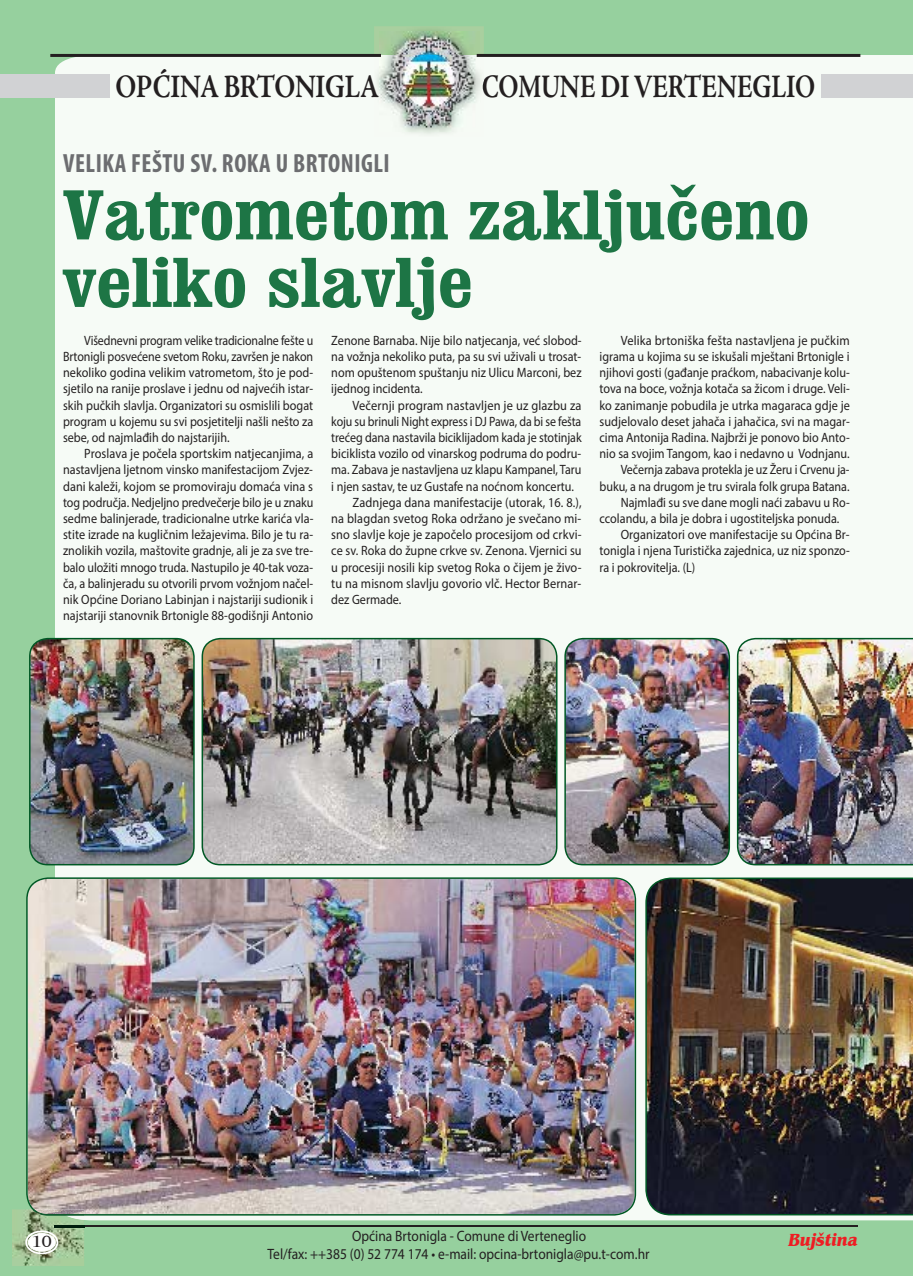
<style>
.page{position:relative;width:913px;height:1276px;background:#96d09e}
.page>*{position:absolute;margin:0;border:0;box-sizing:border-box;transform-origin:0 0}
.t1{font:700 condensed 69.3px/67.5px "Clarendon BT";color:#1d7545;scale:1.18 1}
.t2{font:700 33px "Adobe Jenson Pro";letter-spacing:-.01em;color:#231f20;scale:.77 1}
.t3{font:700 33px "Adobe Jenson Pro";letter-spacing:-.01em;color:#231f20;scale:.8 1}
.t4{font:700 condensed 26.4px "Myriad Pro";letter-spacing:.02em;color:#6c6d70;scale:.95 1}
.t5{font:italic 700 18px "Benguiat IT Cby BT";color:#ee1d23;scale:.9 1}
.t6{font:16.5px "Benguiat IT Cby BT";color:#231f20}
.t7{font:15px/18px "Myriad Pro";color:#231f20;scale:.9 1}
.t8{font:13.5px/16.2px "Myriad Pro";color:#231f20;text-align:justify;scale:.91 1}
.t9{font:13.5px/16.2px "Myriad Pro";color:#231f20;text-align:justify;scale:.9 1}
.t10{font:13.5px/16.2px "Myriad Pro";color:#231f20;text-align:justify;scale:.88 1}
.t11{font:13.5px "Myriad Pro";color:#231f20;scale:.89 1}
.t12{font:13.5px "Myriad Pro";color:#231f20;scale:.92 1}
</style>
<div class="page">
<div style="left:55px;top:55px;width:858px;height:1165px;background:#f6fbf6"></div>
<div style="left:0;top:74px;width:109px;height:24px;background:#d1d2d4"></div>
<img style="left:374px;top:26px;width:110px;height:111px">
<svg style="left:483px;top:74px;width:1px;height:24px"></svg>
<img style="left:379px;top:32px;width:101px;height:100px">
<hr style="left:50px;top:54px;width:331px;height:3px;background:#231f20">
<hr style="left:477px;top:54px;width:383px;height:3px;background:#231f20">
<div style="left:821px;top:74px;width:92px;height:24px;background:#d1d2d4"></div>
<img style="left:203px;top:638px;width:353px;height:226px">
<div style="left:202px;top:638px;width:355px;height:227px;border:2px solid #005824;border-radius:18px"></div>
<img style="left:737px;top:638px;width:176px;height:227px">
<svg style="left:912px;top:397px;width:1px;height:228px"></svg>
<svg style="left:912px;top:154px;width:1px;height:227px"></svg>
<img style="left:565px;top:638px;width:164px;height:226px">
<div style="left:564px;top:638px;width:166px;height:227px;border:2px solid #005824;border-radius:18px"></div>
<img style="left:30px;top:638px;width:164px;height:226px">
<div style="left:29px;top:638px;width:166px;height:227px;border:2px solid #005824;border-radius:18px"></div>
<img style="left:26px;top:877px;width:610px;height:338px">
<img style="left:645px;top:877px;width:268px;height:338px">
<hr style="left:55px;top:1225px;width:803px;height:2px;background:#231f20">
<img style="left:12px;top:1209px;width:72px;height:57px">
<img style="left:66px;top:1215px;width:18px;height:5px">
<img style="left:32px;top:1209px;width:52px;height:6px">
<img style="left:55px;top:1225px;width:29px;height:2px">
<div style="left:28px;top:1233px;width:27px;height:18px;background:#fff;border-radius:50%"></div>
<div style="left:25px;top:1230px;width:33px;height:24px;border:2px solid #fff;border-radius:50%"></div>
<div style="left:28px;top:1233px;width:28px;height:18px;border:1px solid #fff;border-radius:50%"></div>
<div style="left:30px;top:1234px;width:24px;height:16px;border:2px solid #fff;border-radius:50%"></div>
<h2 class="t3" style="left:116px;top:68px;width:331px">OPĆINA BRTONIGLA</h2>
<h2 class="t2" style="left:482px;top:68px;width:435px">COMUNE DI VERTENEGLIO</h2>
<h3 class="t4" style="left:63px;top:147px;width:345px">VELIKA FEŠTU SV. ROKA U BRTONIGLI</h3>
<h1 class="t1" style="left:63px;top:180px;width:634px">Vatrometom zaključeno veliko slavlje</h1>
<p class="t10" style="left:63px;top:332px;width:286px;text-indent:21px">Višednevni program velike tradicionalne fešte u Brtonigli posvećene svetom Roku, završen je nakon nekoliko godina velikim vatrometom, što je pod&shy;sjetilo na ranije proslave i jednu od najvećih istar&shy;skih pučkih slavlja. Organizatori su osmislili bogat program u kojemu su svi posjetitelji našli nešto za sebe, od najmlađih do najstarijih.</p>
<p class="t8" style="left:63px;top:445px;width:277px;text-indent:21px">Proslava je počela sportskim natjecanjima, a nastavljena ljetnom vinsko manifestacijom Zvjez&shy;dani kaleži, kojom se promoviraju domaća vina s tog područja. Nedjeljno predvečerje bilo je u znaku sedme balinjerade, tradicionalne utrke karića vla&shy;stite izrade na kugličnim ležajevima. Bilo je tu ra&shy;znolikih vozila, maštovite gradnje, ali je za sve tre&shy;balo uložiti mnogo truda. Nastupilo je 40-tak voza&shy;ča, a balinjeradu su otvorili prvom vožnjom načel&shy;nik Općine Doriano Labinjan i najstariji sudionik i najstariji stanovnik Brtonigle 88-godišnji Antonio</p>
<p class="t12" style="left:621px;top:332px;width:250px">Velika brtoniška fešta nastavljena je pučkim</p>
<p class="t9" style="left:599px;top:348px;width:279px">igrama u kojima su se iskušali mještani Brtonigle i</p>
<p class="t9" style="left:599px;top:364px;width:280px">njihovi gosti (gađanje praćkom, nabacivanje kolu-</p>
<p class="t9" style="left:599px;top:380px;width:279px">tova na boce, vožnja kotača sa žicom i druge. Veli-</p>
<p class="t8" style="left:599px;top:397px;width:277px">ko zanimanje pobudila je utrka magaraca gdje je</p>
<p class="t8" style="left:599px;top:413px;width:277px">sudjelovalo deset jahača i jahačica, svi na magar-</p>
<p class="t9" style="left:599px;top:429px;width:279px">cima Antonija Radina. Najbrži je ponovo bio Anto-</p>
<p class="t9" style="left:599px;top:445px;width:279px">nio sa svojim Tangom, kao i nedavno u Vodnjanu.</p>
<p class="t11" style="left:621px;top:461px;width:259px">Večernja zabava protekla je uz Žeru i Crvenu ja-</p>
<p class="t9" style="left:599px;top:478px;width:279px">buku, a na drugom je tru svirala folk grupa Batana.</p>
<p class="t9" style="left:621px;top:494px;width:256px">Najmlađi su sve dane mogli naći zabavu u Ro-</p>
<p class="t9" style="left:599px;top:510px;width:268px">ccolandu, a bila je dobra i ugostiteljska ponuda.</p>
<p class="t8" style="left:621px;top:526px;width:253px">Organizatori ove manifestacije su Općina Br-</p>
<p class="t9" style="left:599px;top:542px;width:280px">tonigla i njena Turistička zajednica, uz niz sponzo-</p>
<p class="t9" style="left:599px;top:559px;width:108px">ra i pokrovitelja. (L)</p>
<p class="t9" style="left:331px;top:332px;width:280px">Zenone Barnaba. Nije bilo natjecanja, već slobod&shy;na vožnja nekoliko puta, pa su svi uživali u trosat&shy;nom opuštenom spuštanju niz Ulicu Marconi, bez ijednog incidenta.</p>
<p class="t12" style="left:353px;top:397px;width:250px">Večernji program nastavljen je uz glazbu za</p>
<p class="t10" style="left:331px;top:413px;width:286px">koju su brinuli Night express i DJ Pawa, da bi se fešta</p>
<p class="t11" style="left:331px;top:429px;width:283px">trećeg dana nastavila biciklijadom kada je stotinjak</p>
<p class="t9" style="left:331px;top:445px;width:279px">biciklista vozilo od vinarskog podruma do podru-</p>
<p class="t11" style="left:331px;top:461px;width:283px">ma. Zabava je nastavljena uz klapu Kampanel, Taru</p>
<p class="t9" style="left:331px;top:478px;width:271px">i njen sastav, te uz Gustafe na noćnom koncertu.</p>
<p class="t8" style="left:353px;top:494px;width:253px">Zadnjega dana manifestacije (utorak, 16. 8.),</p>
<p class="t8" style="left:331px;top:510px;width:276px">na blagdan svetog Roka održano je svečano mi-</p>
<p class="t8" style="left:331px;top:526px;width:277px">sno slavlje koje je započelo procesijom od crkvi-</p>
<p class="t9" style="left:331px;top:542px;width:280px">ce sv. Roka do župne crkve sv. Zenona. Vjernici su</p>
<p class="t8" style="left:331px;top:559px;width:276px">u procesiji nosili kip svetog Roka o čijem je živo-</p>
<p class="t8" style="left:331px;top:575px;width:276px">tu na misnom slavlju govorio vlč. Hector Bernar-</p>
<p class="t9" style="left:331px;top:591px;width:79px">dez Germade.</p>
<p class="t7" style="left:267px;top:1227px;width:426px;text-indent:85px">Općina Brtonigla - Comune di Verteneglio<br>Tel/fax: ++385 (0) 52 774 174 • e-mail: opcina-brtonigla@pu.t-com.hr</p>
<p class="t6" style="left:32px;top:1232px;width:21px">10</p>
<h3 class="t5" style="left:788px;top:1229px;width:79px">Bujština</h3>
</div>
